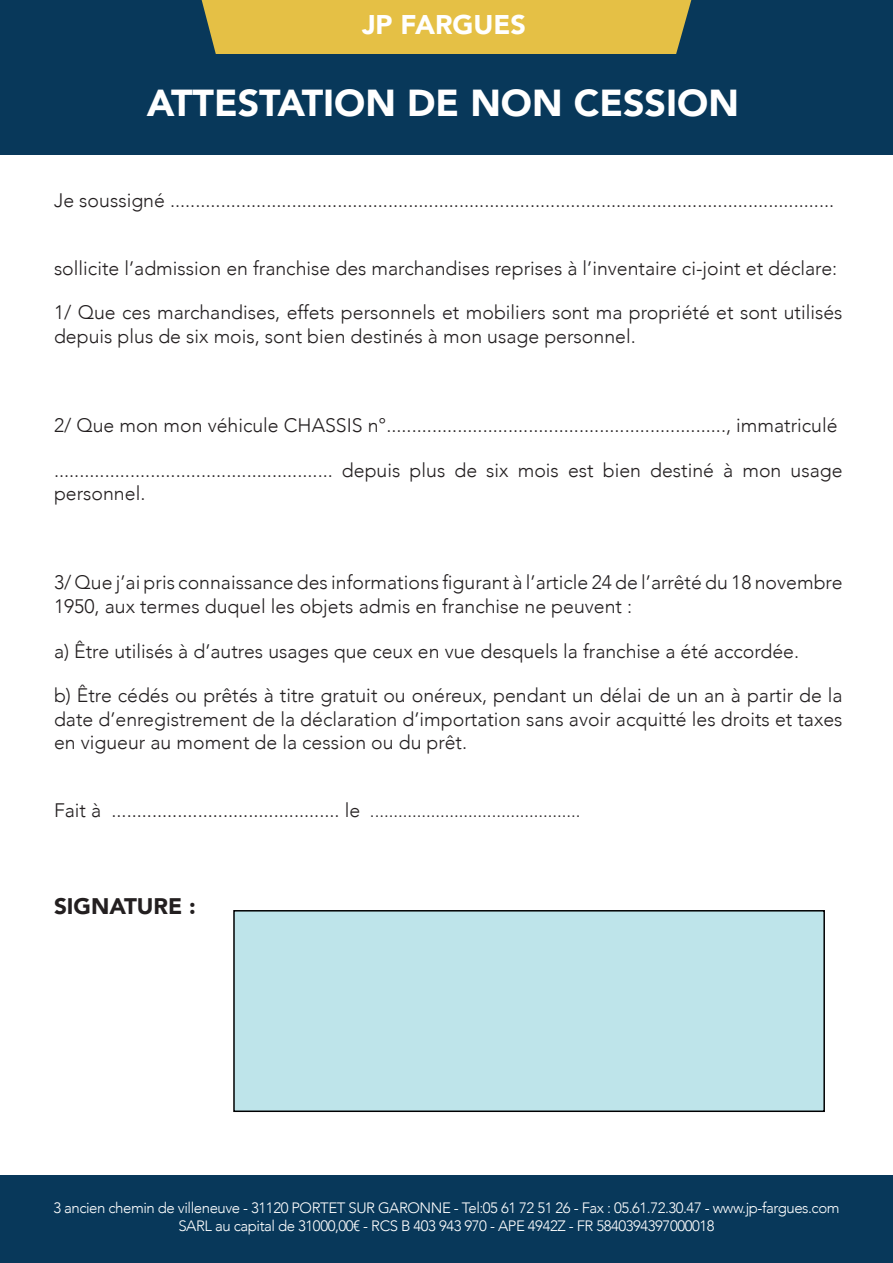
<style>
.page{position:relative;width:893px;height:1263px;background:#fff}
.page>*{position:absolute;margin:0;border:0;box-sizing:border-box;transform-origin:0 0}
.t1{font:900 37.5px "Avenir";color:#fff}
.t2{font:900 27px "Avenir";color:#fff}
.t3{font:900 22.5px "Avenir";color:#231f20}
.t4{font:300 19.5px/23.4px "Avenir";color:#231f20}
.t5{font:300 15px/18px "Avenir";letter-spacing:-.03em;color:#fff;text-align:center}
.s1{font-size:18px}
</style>
<div class="page">
<div style="left:0;top:0;width:893px;height:154px;background:#08385a"></div>
<div style="left:0;top:1175px;width:893px;height:88px;background:#08385a"></div>
<div style="left:202px;top:0;width:489px;height:54px;background:#e5c045"></div>
<div style="left:233px;top:910px;width:592px;height:202px;background:#bee4ea;border:2px solid #000001"></div>
<h2 class="t2" style="left:362px;top:2px;width:166px">JP FARGUES</h2>
<h1 class="t1" style="left:147px;top:71px;width:594px">ATTESTATION DE NON CESSION</h1>
<p class="t4" style="left:54px;top:188px;width:782px">Je soussigné ...................................................................................................................................</p>
<p class="t4" style="left:54px;top:256px;width:785px">sollicite l’admission en franchise des marchandises reprises à l’inventaire ci-joint et déclare:</p>
<p class="t4" style="left:54px;top:301px;width:790px">1/ Que ces marchandises, effets personnels et mobiliers sont ma propriété et sont utilisés depuis plus de six mois, sont bien destinés à mon usage personnel.</p>
<p class="t4" style="left:54px;top:414px;width:785px">2/ Que mon mon véhicule CHASSIS n°..................................................................., immatriculé</p>
<p class="t4" style="left:54px;top:458px;width:790px">....................................................... depuis plus de six mois est bien destiné à mon usage personnel.</p>
<p class="t4" style="left:54px;top:571px;width:790px">3/ Que j’ai pris connaissance des informations figurant à l’article 24 de l’arrêté du 18 novembre<br>1950, aux termes duquel les objets admis en franchise ne peuvent :</p>
<p class="t4" style="left:54px;top:639px;width:747px">a) Être utilisés à d’autres usages que ceux en vue desquels la franchise a été accordée.</p>
<p class="t4" style="left:54px;top:684px;width:790px;text-align:justify">b) Être cédés ou prêtés à titre gratuit ou onéreux, pendant un délai de un an à partir de la date d’enregistrement de la déclaration d’importation sans avoir acquitté les droits et taxes en vigueur au moment de la cession ou du prêt.</p>
<p class="t4" style="left:54px;top:799px;width:528px">Fait à ............................................. le <span class="s1">.............................................</span></p>
<p class="t3" style="left:54px;top:887px;width:143px">SIGNATURE :</p>
<p class="t5" style="left:53px;top:1199px;width:788px">3 ancien chemin de villeneuve - 31120 PORTET SUR GARONNE - Tel:05 61 72 51 26 - Fax : 05.61.72.30.47 - www.jp-fargues.com<br>SARL au capital de 31000,00€ - RCS B 403 943 970 - APE 4942Z - FR 5840394397000018</p>
</div>
